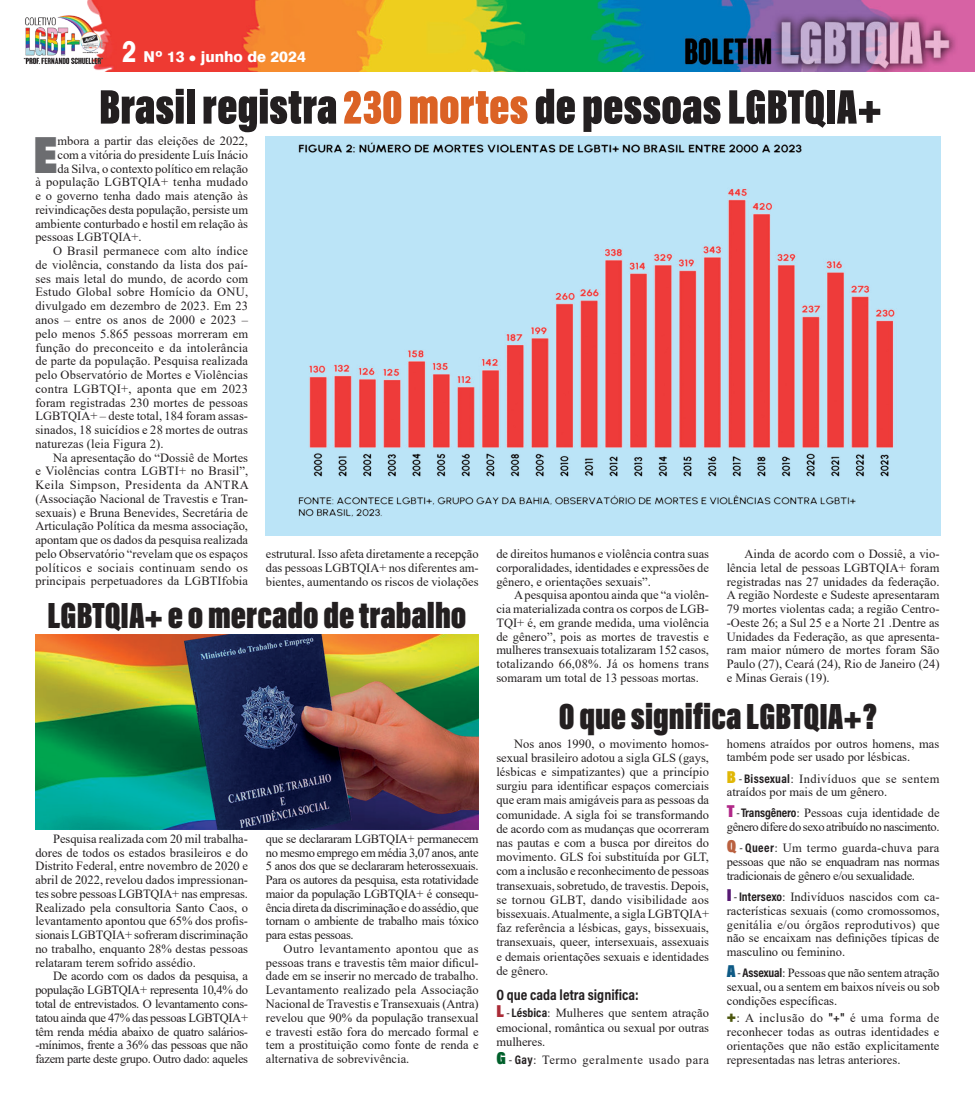
<style>
.page{position:relative;width:975px;height:1099px;background:#fff}
.page>*{position:absolute;margin:0;border:0;box-sizing:border-box;transform-origin:0 0}
.Corpo_do_texto{font:700 53.75px "U001 DOT Ultr";color:#6c6d70;scale:.75 1}
.titulo{font:900 50px "Acumin Pro Extra Cond";color:#231f20}
.titulo-2{font:900 37.5px "Acumin Pro Extra Cond";color:#231f20}
.intertitulos{font:700 15px "Acumin Pro Cond";color:#231f20}
.t1{font:800 15px "Swiss 721 BT";color:#fff}
.Corpo_do_texto-2{font:12.5px/13.8px "Times New Roman";color:#231f20;text-align:justify}
.Corpo_do_texto-3{font:12.5px/13.8px "Times New Roman";letter-spacing:-.03em;color:#231f20}
.Corpo_do_texto-4{font:12.5px "Times New Roman";letter-spacing:.045em;color:#231f20}
.Corpo_do_texto-5{font:12.5px "Times New Roman";letter-spacing:.02em;color:#231f20}
.s1{font-size:30px}
.s2{color:#db6225}
.s3{font-family:"Acumin Pro Cond";font-weight:900;font-size:17.5px;color:#aa2b37}
.s4{font-family:"Acumin Pro Cond"}
.s5{font-family:"Acumin Pro Cond";font-weight:700}
.s6{font-family:"Acumin Pro Cond";font-weight:900;font-size:17.5px;color:#00602b}
.s7{font-family:"Acumin Pro Cond";font-weight:900;font-size:17.5px;color:#e0b706}
.s8{font-family:"Acumin Pro Cond";font-weight:900;font-size:17.5px;color:#b12888}
.s9{font-family:"Acumin Pro Cond";font-weight:900;font-size:17.5px;color:#ba6140}
.s10{font-family:"Acumin Pro Cond";font-weight:900;font-size:17.5px;color:#571973}
.s11{font-family:"Acumin Pro Cond";font-weight:900;font-size:17.5px;color:#0e5a85}
.s12{font-family:"Acumin Pro Cond";font-weight:900;font-size:17.5px;color:#4c560e}
</style>
<div class="page">
<img style="left:23px;top:0;width:951px;height:72px">
<img style="left:35px;top:635px;width:443px;height:194px">
<img style="left:266px;top:136px;width:674px;height:399px">
<p class="t1" style="left:122px;top:47px;width:185px"><span class="s1">2</span> Nº 13 ● junho de 2024</p>
<p class="titulo" style="left:99px;top:76px;width:784px">Brasil registra <span class="s2">230 mortes</span> de pessoas LGBTQIA+</p>
<p class="Corpo_do_texto" style="left:34px;top:123px;width:33px">E</p>
<p class="Corpo_do_texto-2" style="left:57px;top:134px;width:192px">mbora a partir das eleições de 2022,</p>
<p class="Corpo_do_texto-2" style="left:57px;top:147px;width:192px">com a vitória do presidente Luís Inácio</p>
<p class="Corpo_do_texto-2" style="left:57px;top:161px;width:192px">da Silva, o contexto político em relação</p>
<p class="Corpo_do_texto-5" style="left:35px;top:173px;width:214px">à população LGBTQIA+ tenha mudado</p>
<p class="Corpo_do_texto-2" style="left:35px;top:189px;width:214px">e o governo tenha dado mais atenção às</p>
<p class="Corpo_do_texto-2" style="left:35px;top:202px;width:214px">reivindicações desta população, persiste um</p>
<p class="Corpo_do_texto-2" style="left:35px;top:216px;width:214px">ambiente conturbado e hostil em relação às</p>
<p class="Corpo_do_texto-2" style="left:35px;top:230px;width:108px">pessoas LGBTQIA+.</p>
<p class="Corpo_do_texto-2" style="left:35px;top:244px;width:214px;text-indent:18px">O Brasil permanece com alto índice de violência, constando da lista dos paí&shy;ses mais letal do mundo, de acordo com Estudo Global sobre Homício da ONU, divulgado em dezembro de 2023. Em 23 anos – entre os anos de 2000 e 2023 – pelo menos 5.865 pessoas morreram em função do preconceito e da intolerância de parte da população. Pesquisa realizada pelo Observatório de Mortes e Violências contra LGBTQI+, aponta que em 2023 foram registradas 230 mortes de pessoas LGBTQIA+ – deste total, 184 foram assas&shy;sinados, 18 suicídios e 28 mortes de outras naturezas (leia Figura 2).</p>
<p class="Corpo_do_texto-2" style="left:35px;top:450px;width:215px;text-indent:18px">Na apresentação do “Dossiê de Mortes e Violências contra LGBTI+ no Brasil”, Keila Simpson, Presidenta da ANTRA (Associação Nacional de Travestis e Tran&shy;sexuais) e Bruna Benevides, Secretária de Articulação Política da mesma associação, apontam que os dados da pesquisa realizada pelo Observatório “revelam que os espaços políticos e sociais continuam sendo os principais perpetuadores da LGBTIfobia</p>
<p class="Corpo_do_texto-2" style="left:266px;top:546px;width:214px">estrutural. Isso afeta diretamente a recepção das pessoas LGBTQIA+ nos diferentes am&shy;bientes, aumentando os riscos de violações</p>
<p class="Corpo_do_texto-2" style="left:726px;top:546px;width:214px;text-indent:18px">Ainda de acordo com o Dossiê, a vio&shy;lência letal de pessoas LGBTQIA+ foram registradas nas 27 unidades da federação.<br>A região Nordeste e Sudeste apresentaram 79 mortes violentas cada; a região Centro--Oeste 26; a Sul 25 e a Norte 21 .Dentre as Unidades da Federação, as que apresenta&shy;ram maior número de mortes foram São Paulo (27), Ceará (24), Rio de Janeiro (24) e Minas Gerais (19).</p>
<p class="Corpo_do_texto-2" style="left:496px;top:546px;width:214px">de direitos humanos e violência contra suas corporalidades, identidades e expressões de gênero, e orientações sexuais”.</p>
<p class="Corpo_do_texto-2" style="left:496px;top:588px;width:214px;text-indent:18px">A pesquisa apontou ainda que “a violên&shy;cia materializada contra os corpos de LGB-TQI+ é, em grande medida, uma violência de gênero”, pois as mortes de travestis e mulheres transexuais totalizaram 152 casos, totalizando 66,08%. Já os homens trans somaram um total de 13 pessoas mortas.</p>
<p class="titulo-2" style="left:47px;top:593px;width:420px">LGBTQIA+ e o mercado de trabalho</p>
<p class="Corpo_do_texto-2" style="left:35px;top:831px;width:214px;text-indent:18px">Pesquisa realizada com 20 mil trabalha&shy;dores de todos os estados brasileiros e do Distrito Federal, entre novembro de 2020 e abril de 2022, revelou dados impressionan&shy;tes sobre pessoas LGBTQIA+ nas empresas.<br>Realizado pela consultoria Santo Caos, o levantamento apontou que 65% dos profis&shy;sionais LGBTQIA+ sofreram discriminação no trabalho, enquanto 28% destas pessoas relataram terem sofrido assédio.</p>
<p class="Corpo_do_texto-2" style="left:35px;top:969px;width:214px;text-indent:18px">De acordo com os dados da pesquisa, a população LGBTQIA+ representa 10,4% do total de entrevistados. O levantamento cons&shy;tatou ainda que 47% das pessoas LGBTQIA+ têm renda média abaixo de quatro salários--mínimos, frente a 36% das pessoas que não fazem parte deste grupo. Outro dado: aqueles</p>
<p class="Corpo_do_texto-2" style="left:266px;top:831px;width:214px">que se declararam LGBTQIA+ permanecem no mesmo emprego em média 3,07 anos, ante 5 anos dos que se declararam heterossexuais.<br>Para os autores da pesquisa, esta rotatividade maior da população LGBTQIA+ é consequ&shy;ência direta da discriminação e do assédio, que tornam o ambiente de trabalho mais tóxico para estas pessoas.</p>
<p class="Corpo_do_texto-2" style="left:266px;top:941px;width:214px;text-indent:18px">Outro levantamento apontou que as pessoas trans e travestis têm maior dificul&shy;dade em se inserir no mercado de trabalho.<br>Levantamento realizado pela Associação Nacional de Travestis e Transexuais (Antra) revelou que 90% da população transexual e travesti estão fora do mercado formal e tem a prostituição como fonte de renda e alternativa de sobrevivência.</p>
<p class="titulo-2" style="left:559px;top:694px;width:320px">O que significa LGBTQIA+?</p>
<p class="Corpo_do_texto-2" style="left:496px;top:736px;width:214px;line-height:14.1px;text-indent:18px">Nos anos 1990, o movimento homos&shy;sexual brasileiro adotou a sigla GLS (gays, lésbicas e simpatizantes) que a princípio surgiu para identificar espaços comerciais que eram mais amigáveis para as pessoas da comunidade. A sigla foi se transformando de acordo com as mudanças que ocorreram nas pautas e com a busca por direitos do movimento. GLS foi substituída por GLT, com a inclusão e reconhecimento de pessoas transexuais, sobretudo, de travestis. Depois, se tornou GLBT, dando visibilidade aos bissexuais. Atualmente, a sigla LGBTQIA+ faz referência a lésbicas, gays, bissexuais, transexuais, queer, intersexuais, assexuais e demais orientações sexuais e identidades de gênero.</p>
<p class="intertitulos" style="left:496px;top:984px;width:144px">O que cada letra significa:</p>
<p class="Corpo_do_texto-2" style="left:496px;top:1005px;width:214px;line-height:14.1px"><span class="s3">L</span> <span class="s4">-</span> <span class="s5">Lésbica</span>: Mulheres que sentem atração emocional, romântica ou sexual por outras mulheres.</p>
<p class="Corpo_do_texto-4" style="left:496px;top:1050px;width:214px"><span class="s6">G</span> <span class="s4">-</span> <span class="s5">Gay</span>: Termo geralmente usado para</p>
<p class="Corpo_do_texto-2" style="left:726px;top:736px;width:214px">homens atraídos por outros homens, mas também pode ser usado por lésbicas.</p>
<p class="Corpo_do_texto-2" style="left:726px;top:771px;width:214px"><span class="s7">B</span> <span class="s4">-</span> <span class="s5">Bissexual</span>: Indivíduos que se sentem atraídos por mais de um gênero.</p>
<p class="Corpo_do_texto-3" style="left:726px;top:806px;width:214px"><span class="s8">T</span><span class="s4">-</span><span class="s5">Transgênero</span>: Pessoas cuja identidade de gênero difere do sexo atribuído no nascimento.</p>
<p class="Corpo_do_texto-2" style="left:726px;top:840px;width:214px"><span class="s9">Q</span> <span class="s4">-</span> <span class="s5">Queer</span>: Um termo guarda-chuva para pessoas que não se enquadram nas normas tradicionais de gênero e/ou sexualidade.</p>
<p class="Corpo_do_texto-2" style="left:726px;top:889px;width:214px"><span class="s10">I</span> <span class="s4">-</span><span class="s5">Intersexo</span>: Indivíduos nascidos com ca&shy;racterísticas sexuais (como cromossomos, genitália e/ou órgãos reprodutivos) que não se encaixam nas definições típicas de masculino ou feminino.</p>
<p class="Corpo_do_texto-2" style="left:726px;top:965px;width:214px"><span class="s11">A</span> <span class="s4">-</span><span class="s5">Assexual</span>: Pessoas que não sentem atração sexual, ou a sentem em baixos níveis ou sob condições específicas.</p>
<p class="Corpo_do_texto-2" style="left:726px;top:1010px;width:214px"><span class="s12">+</span>: A inclusão do <span class="s5">"+"</span> é uma forma de reconhecer todas as outras identidades e orientações que não estão explicitamente representadas nas letras anteriores.</p>
</div>
